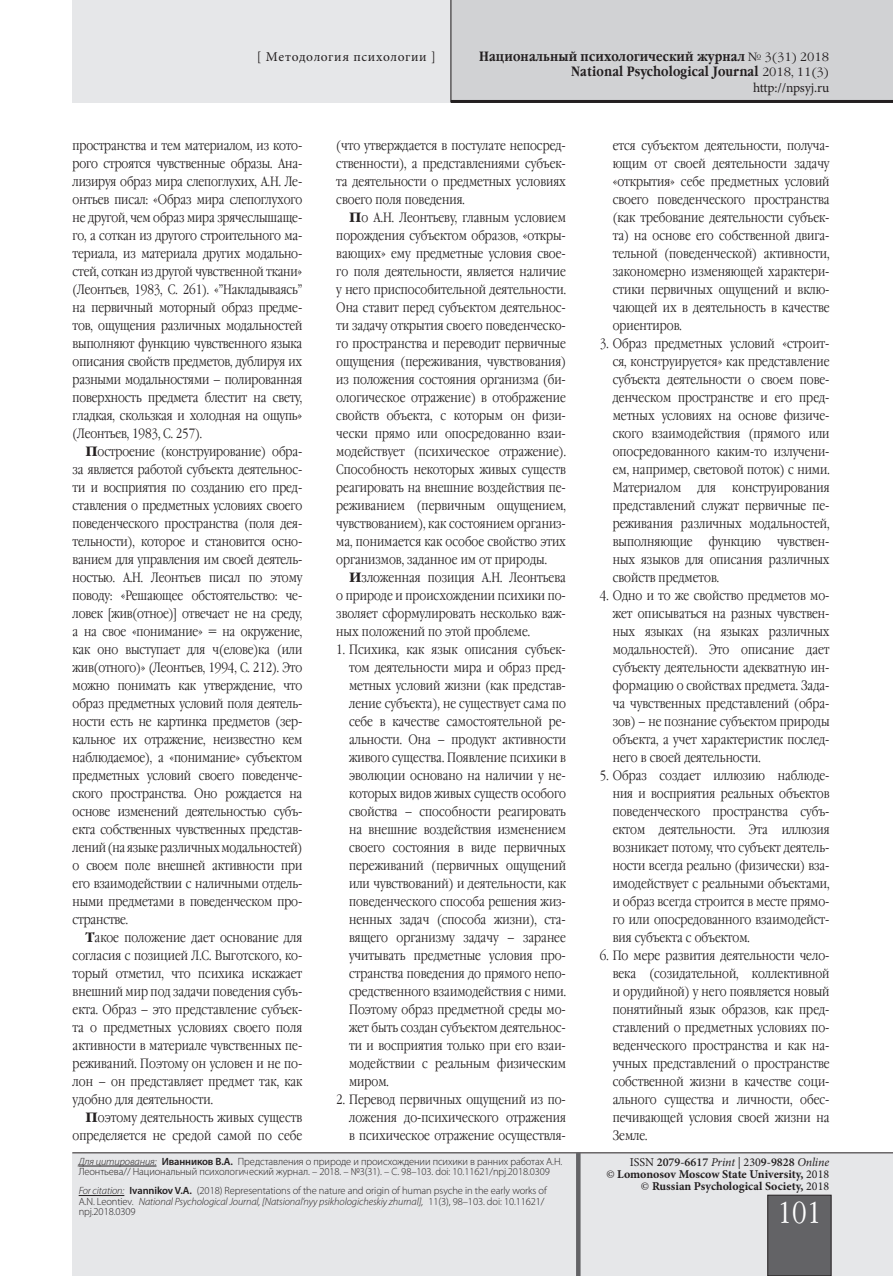
<style>
.page{position:relative;width:893px;height:1276px;background:#fff}
.page>*{position:absolute;margin:0;border:0;box-sizing:border-box;transform-origin:0 0}
.t1{font:30px "Garamond Narrow C";color:#fff}
.Main_text{font:13.5px/18px "Garamond Narrow C";color:#231f20;text-align:justify}
.Main_text___NUM_1st{font:13.5px/18px "Garamond Narrow C";color:#231f20;text-align:justify}
.t2{font:700 13.5px/15px "Garamond Narrow C";letter-spacing:.01em;color:#231f20;text-align:right}
.t3{font:13.5px "Minion Pro";letter-spacing:.035em;color:#231f20}
.t4{font:13.5px "Minion Pro";letter-spacing:-.015em;color:#231f20}
.t5{font:700 12px/12px "Minion Pro";color:#231f20;text-align:right}
.t6{font:300 10.5px/10.5px "Myriad Pro";letter-spacing:-.01em;color:#231f20}
.s1{font-family:"Garamond C";font-weight:400;font-size:12px}
.s2{font-family:"Garamond C";font-weight:700}
.s3{font-style:italic}
.s4{font-weight:600}
.s5{font-weight:400}
.s6{font-weight:400;font-style:italic}
</style>
<div class="page">
<div style="left:72px;top:0;width:821px;height:102px;background:#e6e7e9"></div>
<div style="left:451px;top:0;width:442px;height:102px;background:#d1d2d4"></div>
<div style="left:72px;top:1153px;width:821px;height:123px;background:#e6e7e9"></div>
<hr style="left:72px;top:1152px;width:821px;height:1px;background:#231f20">
<div style="left:767px;top:1195px;width:64px;height:81px;background:#636366;border:1px solid #231f20"></div>
<hr style="left:451px;top:100px;width:442px;height:3px;background:#231f20">
<div style="left:576px;top:1152px;width:5px;height:124px;background:#636366"></div>
<hr style="left:451px;top:0;width:1px;height:102px;background:#231f20">
<hr style="left:79px;top:1165px;width:78px;height:1px;background:#231f20">
<hr style="left:79px;top:1195px;width:45px;height:1px;background:#231f20">
<p class="t3" style="left:257px;top:47px;width:180px">[ Методология психологии ]</p>
<p class="t2" style="left:479px;top:49px;width:352px">Национальный психологический журнал <span class="s1">№ 3(31) 2018<br></span>National Psychological Journal <span class="s1">2018, 11(3)</span></p>
<p class="t4" style="left:753px;top:79px;width:78px">http://npsyj.ru</p>
<p class="Main_text" style="left:73px;top:137px;width:231px">пространства и тем материалом, из кото&shy;рого строятся чувственные образы. Ана&shy;лизируя образ мира слепоглухих, А.Н. Ле&shy;онтьев писал: «Образ мира слепоглухого не другой, чем образ мира зрячеслышаще&shy;го, а соткан из другого строительного ма&shy;териала, из материала других модально&shy;стей, соткан из другой чувственной ткани» (Леонтьев, 1983, С. 261). «”Накладываясь” на первичный моторный образ предме&shy;тов, ощущения различных модальностей выполняют функцию чувственного языка описания свойств предметов, дублируя их разными модальностями – полированная поверхность предмета блестит на свету, гладкая, скользкая и холодная на ощупь» (Леонтьев, 1983, С. 257).</p>
<p class="Main_text" style="left:73px;top:443px;width:231px;text-indent:13px"><span class="s2">П</span>остроение (конструирование) обра&shy;за является работой субъекта деятельнос&shy;ти и восприятия по созданию его пред&shy;ставления о предметных условиях своего поведенческого пространства (поля дея&shy;тельности), которое и становится осно&shy;ванием для управления им своей деятель&shy;ностью. А.Н. Леонтьев писал по этому поводу: «Решающее обстоятельство: че&shy;ловек [жив(отное)] отвечает не на среду, а на свое «понимание» = на окружение, как оно выступает для ч(елове)ка (или жив(отного)» (Леонтьев, 1994, С. 212). Это можно понимать как утверждение, что образ предметных условий поля деятель&shy;ности есть не картинка предметов (зер&shy;кальное их отражение, неизвестно кем наблюдаемое), а «понимание» субъектом предметных условий своего поведенче&shy;ского пространства. Оно рождается на основе изменений деятельностью субъ&shy;екта собственных чувственных представ&shy;лений (на языке различных модальностей) о своем поле внешней активности при его взаимодействии с наличными отдель&shy;ными предметами в поведенческом про&shy;странстве.</p>
<p class="Main_text" style="left:73px;top:929px;width:231px;text-indent:13px"><span class="s2">Т</span>акое положение дает основание для согласия с позицией Л.С. Выготского, ко&shy;торый отметил, что психика искажает внешний мир под задачи поведения субъ&shy;екта. Образ – это представление субъек&shy;та о предметных условиях своего поля активности в материале чувственных пе&shy;реживаний. Поэтому он условен и не по&shy;лон – он представляет предмет так, как удобно для деятельности.</p>
<p class="Main_text" style="left:73px;top:1109px;width:231px;text-align:right"><span class="s2">П</span>оэтому деятельность живых существ определяется не средой самой по себе</p>
<p class="Main_text" style="left:336px;top:137px;width:231px">(что утверждается в постулате непосред&shy;ственности), а представлениями субъек&shy;та деятельности о предметных условиях своего поля поведения.</p>
<p class="Main_text" style="left:336px;top:209px;width:231px;text-indent:13px"><span class="s2">П</span>о А.Н. Леонтьеву, главным условием порождения субъектом образов, «откры&shy;вающих» ему предметные условия свое&shy;го поля деятельности, является наличие у него приспособительной деятельности.<br>Она ставит перед субъектом деятельнос&shy;ти задачу открытия своего поведенческо&shy;го пространства и переводит первичные ощущения (переживания, чувствования) из положения состояния организма (би&shy;ологическое отражение) в отображение свойств объекта, с которым он физи&shy;чески прямо или опосредованно взаи&shy;модействует (психическое отражение).<br>Способность некоторых живых существ реагировать на внешние воздействия пе&shy;реживанием (первичным ощущением, чувствованием), как состоянием организ&shy;ма, понимается как особое свойство этих организмов, заданное им от природы.</p>
<p class="Main_text" style="left:336px;top:569px;width:231px;text-indent:13px"><span class="s2">И</span>зложенная позиция А.Н. Леонтьева о природе и происхождении психики по&shy;зволяет сформулировать несколько важ&shy;ных положений по этой проблеме.</p>
<p class="Main_text___NUM_1st" style="left:349px;top:641px;width:218px;text-indent:-13px">1. Психика, как язык описания субъек&shy;том деятельности мира и образ пред&shy;метных условий жизни (как представ&shy;ление субъекта), не существует сама по себе в качестве самостоятельной ре&shy;альности. Она – продукт активности живого существа. Появление психики в эволюции основано на наличии у не&shy;которых видов живых существ особого свойства – способности реагировать на внешние воздействия изменением своего состояния в виде первичных переживаний (первичных ощущений или чувствований) и деятельности, как поведенческого способа решения жиз&shy;ненных задач (способа жизни), ста&shy;вящего организму задачу – заранее учитывать предметные условия про&shy;странства поведения до прямого непо&shy;средственного взаимодействия с ними.<br>Поэтому образ предметной среды мо&shy;жет быть создан субъектом деятельнос&shy;ти и восприятия только при его взаи&shy;модействии с реальным физическим миром.</p>
<p class="Main_text___NUM_1st" style="left:349px;top:1091px;width:218px;text-indent:-13px">2. Перевод первичных ощущений из по&shy;ложения до-психического отражения в психическое отражение осуществля-</p>
<p class="t6" style="left:79px;top:1156px;width:485px"><span class="s3">Для цитирования:</span> <span class="s4">Иванников В.А.</span> Представления о природе и происхождении психики в ранних работах А.Н.<br>Леонтьева// Национальный психологический журнал. – 2018. – №3(31). – С. 98–103. doi: 10.11621/npj.2018.0309</p>
<p class="t6" style="left:79px;top:1185px;width:470px"><span class="s3">For citation:</span> <span class="s4">Ivannikov V.A.</span> (2018) Representations of the nature and origin of human psyche in the early works of<br>A.N. Leontiev. <span class="s3">National Psychological Journal, [Natsional’nyy psikhologicheskiy zhurnal],</span> 11(3), 98–103. doi: 10.11621/ npj.2018.0309</p>
<p class="Main_text___NUM_1st" style="left:613px;top:137px;width:218px">ется субъектом деятельности, получа&shy;ющим от своей деятельности задачу «открытия» себе предметных условий своего поведенческого пространства (как требование деятельности субъек&shy;та) на основе его собственной двига&shy;тельной (поведенческой) активности, закономерно изменяющей характери&shy;стики первичных ощущений и вклю&shy;чающей их в деятельность в качестве ориентиров.</p>
<p class="Main_text___NUM_1st" style="left:613px;top:335px;width:218px;text-indent:-13px">3. Образ предметных условий «строит&shy;ся, конструируется» как представление субъекта деятельности о своем пове&shy;денческом пространстве и его пред&shy;метных условиях на основе физиче&shy;ского взаимодействия (прямого или опосредованного каким-то излучени&shy;ем, например, световой поток) с ними.<br>Материалом для конструирования представлений служат первичные пе&shy;реживания различных модальностей, выполняющие функцию чувствен&shy;ных языков для описания различных свойств предметов.</p>
<p class="Main_text___NUM_1st" style="left:613px;top:587px;width:218px;text-indent:-13px">4. Одно и то же свойство предметов мо&shy;жет описываться на разных чувствен&shy;ных языках (на языках различных модальностей). Это описание дает субъекту деятельности адекватную ин&shy;формацию о свойствах предмета. Зада&shy;ча чувственных представлений (обра&shy;зов) – не познание субъектом природы объекта, а учет характеристик послед&shy;него в своей деятельности.</p>
<p class="Main_text___NUM_1st" style="left:613px;top:767px;width:218px;text-indent:-13px">5. Образ создает иллюзию наблюде&shy;ния и восприятия реальных объектов поведенческого пространства субъ&shy;ектом деятельности. Эта иллюзия возникает потому, что субъект деятель&shy;ности всегда реально (физически) вза&shy;имодействует с реальными объектами, и образ всегда строится в месте прямо&shy;го или опосредованного взаимодейст&shy;вия субъекта с объектом.</p>
<p class="Main_text___NUM_1st" style="left:613px;top:947px;width:218px;text-indent:-13px">6. По мере развития деятельности чело&shy;века (созидательной, коллективной и орудийной) у него появляется новый понятийный язык образов, как пред&shy;ставлений о предметных условиях по&shy;веденческого пространства и как на&shy;учных представлений о пространстве собственной жизни в качестве соци&shy;ального существа и личности, обес&shy;печивающей условия своей жизни на Земле.</p>
<p class="t5" style="left:606px;top:1155px;width:225px"><span class="s5">ISSN</span> <span class="s4">2079-6617</span> <span class="s6">Print</span> <span class="s5">| 230</span><span class="s4">9-9828</span> <span class="s6">Online<br>©</span> Lomonosov Moscow State University, <span class="s5">2018 ©</span> Russian Psychological Society, <span class="s5">2018</span></p>
<h1 class="t1" style="left:777px;top:1196px;width:45px">101</h1>
</div>
